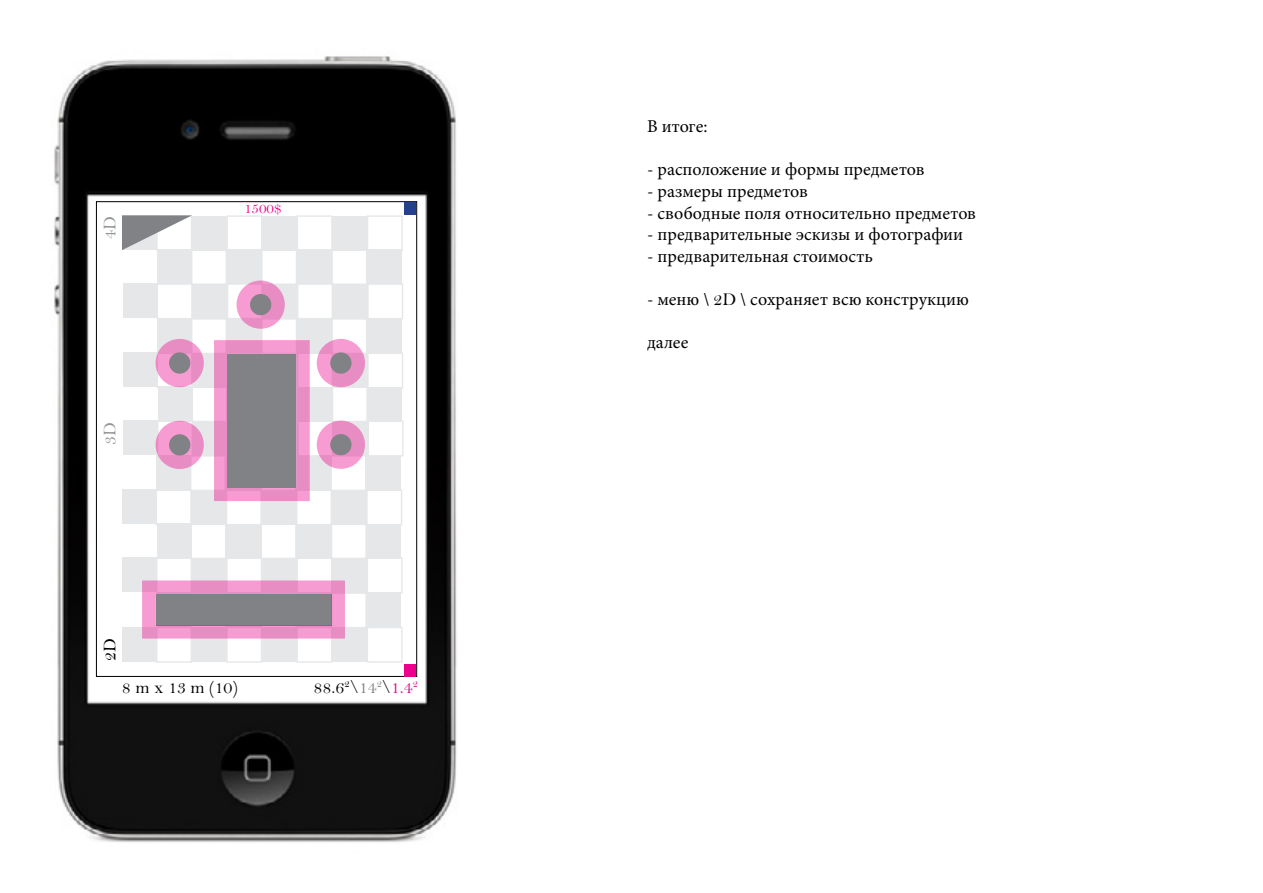
<style>
.page{position:relative;width:1263px;height:893px;background:#fff}
.page>*{position:absolute;margin:0;border:0;box-sizing:border-box;transform-origin:0 0}
.t1{font:18px "Minion Pro";color:#000}
.t2{font:18px "Bell";color:#000}
.t3{font:18px "Bell";color:#939598}
.t4{font:15px "Bell";color:#ec008c}
.s1{color:#808285}
.s2{color:#ec008c}
.s3{font-family:"Bell"}
</style>
<div class="page">
<img style="left:54px;top:56px;width:403px;height:786px">
<div style="left:96px;top:201px;width:321px;height:476px;border:1px solid #000"></div>
<div style="left:156px;top:455px;width:35px;height:35px;background:#e6e7e8"></div>
<div style="left:190px;top:455px;width:36px;height:36px;border:1px solid #e6e7e8"></div>
<div style="left:296px;top:456px;width:35px;height:34px;background:#e6e7e8"></div>
<div style="left:330px;top:455px;width:36px;height:36px;border:1px solid #e6e7e8"></div>
<div style="left:366px;top:456px;width:35px;height:34px;background:#e6e7e8"></div>
<div style="left:157px;top:318px;width:35px;height:35px;background:#e6e7e8"></div>
<div style="left:191px;top:318px;width:36px;height:36px;border:1px solid #e6e7e8"></div>
<div style="left:227px;top:319px;width:34px;height:34px;background:#e6e7e8"></div>
<div style="left:261px;top:318px;width:36px;height:36px;border:1px solid #e6e7e8"></div>
<div style="left:297px;top:319px;width:35px;height:34px;background:#e6e7e8"></div>
<div style="left:331px;top:318px;width:36px;height:36px;border:1px solid #e6e7e8"></div>
<div style="left:367px;top:319px;width:35px;height:34px;background:#e6e7e8"></div>
<div style="left:331px;top:592px;width:36px;height:36px;border:1px solid #e6e7e8"></div>
<div style="left:367px;top:593px;width:34px;height:35px;background:#e6e7e8"></div>
<div style="left:157px;top:249px;width:35px;height:34px;background:#e6e7e8"></div>
<div style="left:191px;top:249px;width:36px;height:36px;border:1px solid #e6e7e8"></div>
<div style="left:227px;top:250px;width:34px;height:34px;background:#e6e7e8"></div>
<div style="left:261px;top:249px;width:36px;height:36px;border:1px solid #e6e7e8"></div>
<div style="left:297px;top:250px;width:35px;height:34px;background:#e6e7e8"></div>
<div style="left:331px;top:249px;width:36px;height:36px;border:1px solid #e6e7e8"></div>
<div style="left:367px;top:250px;width:35px;height:34px;background:#e6e7e8"></div>
<div style="left:157px;top:523px;width:34px;height:35px;background:#e6e7e8"></div>
<div style="left:190px;top:523px;width:36px;height:36px;border:1px solid #e6e7e8"></div>
<div style="left:226px;top:524px;width:35px;height:34px;background:#e6e7e8"></div>
<div style="left:261px;top:523px;width:36px;height:36px;border:1px solid #e6e7e8"></div>
<div style="left:296px;top:524px;width:35px;height:34px;background:#e6e7e8"></div>
<div style="left:331px;top:523px;width:36px;height:36px;border:1px solid #e6e7e8"></div>
<div style="left:367px;top:524px;width:34px;height:34px;background:#e6e7e8"></div>
<div style="left:158px;top:386px;width:34px;height:35px;background:#e6e7e8"></div>
<div style="left:191px;top:386px;width:36px;height:36px;border:1px solid #e6e7e8"></div>
<div style="left:297px;top:387px;width:35px;height:34px;background:#e6e7e8"></div>
<div style="left:332px;top:386px;width:36px;height:36px;border:1px solid #e6e7e8"></div>
<div style="left:368px;top:387px;width:34px;height:34px;background:#e6e7e8"></div>
<div style="left:192px;top:216px;width:35px;height:35px;background:#e6e7e8"></div>
<div style="left:226px;top:215px;width:36px;height:36px;border:1px solid #e6e7e8"></div>
<div style="left:262px;top:216px;width:35px;height:35px;background:#e6e7e8"></div>
<div style="left:297px;top:215px;width:36px;height:36px;border:1px solid #e6e7e8"></div>
<div style="left:332px;top:216px;width:35px;height:35px;background:#e6e7e8"></div>
<div style="left:367px;top:215px;width:36px;height:36px;border:1px solid #e6e7e8"></div>
<div style="left:122px;top:489px;width:35px;height:35px;background:#e6e7e8"></div>
<div style="left:156px;top:489px;width:36px;height:36px;border:1px solid #e6e7e8"></div>
<div style="left:191px;top:490px;width:35px;height:35px;background:#e6e7e8"></div>
<div style="left:226px;top:489px;width:36px;height:36px;border:1px solid #e6e7e8"></div>
<div style="left:262px;top:490px;width:34px;height:35px;background:#e6e7e8"></div>
<div style="left:296px;top:489px;width:36px;height:36px;border:1px solid #e6e7e8"></div>
<div style="left:332px;top:490px;width:34px;height:35px;background:#e6e7e8"></div>
<div style="left:366px;top:489px;width:36px;height:36px;border:1px solid #e6e7e8"></div>
<div style="left:123px;top:353px;width:35px;height:34px;background:#e6e7e8"></div>
<div style="left:157px;top:353px;width:36px;height:36px;border:1px solid #e6e7e8"></div>
<div style="left:192px;top:353px;width:35px;height:35px;background:#e6e7e8"></div>
<div style="left:297px;top:353px;width:36px;height:36px;border:1px solid #e6e7e8"></div>
<div style="left:333px;top:353px;width:34px;height:35px;background:#e6e7e8"></div>
<div style="left:367px;top:353px;width:36px;height:36px;border:1px solid #e6e7e8"></div>
<div style="left:122px;top:627px;width:35px;height:34px;background:#e6e7e8"></div>
<div style="left:156px;top:627px;width:36px;height:36px;border:1px solid #e6e7e8"></div>
<div style="left:192px;top:627px;width:34px;height:35px;background:#e6e7e8"></div>
<div style="left:226px;top:627px;width:36px;height:36px;border:1px solid #e6e7e8"></div>
<div style="left:262px;top:627px;width:35px;height:35px;background:#e6e7e8"></div>
<div style="left:296px;top:627px;width:36px;height:36px;border:1px solid #e6e7e8"></div>
<div style="left:332px;top:627px;width:35px;height:35px;background:#e6e7e8"></div>
<div style="left:367px;top:627px;width:36px;height:36px;border:1px solid #e6e7e8"></div>
<div style="left:123px;top:283px;width:35px;height:35px;background:#e6e7e8"></div>
<div style="left:157px;top:283px;width:36px;height:36px;border:1px solid #e6e7e8"></div>
<div style="left:192px;top:284px;width:35px;height:35px;background:#e6e7e8"></div>
<div style="left:227px;top:283px;width:36px;height:36px;border:1px solid #e6e7e8"></div>
<div style="left:263px;top:284px;width:34px;height:35px;background:#e6e7e8"></div>
<div style="left:297px;top:283px;width:36px;height:36px;border:1px solid #e6e7e8"></div>
<div style="left:333px;top:284px;width:34px;height:35px;background:#e6e7e8"></div>
<div style="left:367px;top:283px;width:36px;height:36px;border:1px solid #e6e7e8"></div>
<div style="left:122px;top:557px;width:35px;height:35px;background:#e6e7e8"></div>
<div style="left:156px;top:557px;width:36px;height:36px;border:1px solid #e6e7e8"></div>
<div style="left:192px;top:558px;width:34px;height:35px;background:#e6e7e8"></div>
<div style="left:226px;top:557px;width:36px;height:36px;border:1px solid #e6e7e8"></div>
<div style="left:262px;top:558px;width:35px;height:35px;background:#e6e7e8"></div>
<div style="left:296px;top:557px;width:36px;height:36px;border:1px solid #e6e7e8"></div>
<div style="left:332px;top:558px;width:35px;height:35px;background:#e6e7e8"></div>
<div style="left:367px;top:557px;width:36px;height:36px;border:1px solid #e6e7e8"></div>
<div style="left:123px;top:421px;width:35px;height:34px;background:#e6e7e8"></div>
<div style="left:157px;top:421px;width:36px;height:36px;border:1px solid #e6e7e8"></div>
<div style="left:193px;top:421px;width:34px;height:35px;background:#e6e7e8"></div>
<div style="left:297px;top:421px;width:36px;height:36px;border:1px solid #e6e7e8"></div>
<div style="left:333px;top:421px;width:35px;height:35px;background:#e6e7e8"></div>
<div style="left:368px;top:421px;width:36px;height:36px;border:1px solid #e6e7e8"></div>
<div style="left:404px;top:664px;width:12px;height:13px;background:#ec008c"></div>
<svg style="left:207px;top:339px;width:109px;height:164px"></svg>
<div style="left:227px;top:354px;width:69px;height:134px;background:#808285"></div>
<svg style="left:122px;top:215px;width:70px;height:35px"></svg>
<div style="left:243px;top:287px;width:35px;height:35px;background:#808285;border-radius:50%"></div>
<div style="left:237px;top:280px;width:48px;height:49px;border:14px solid #ec008c;border-radius:50%"></div>
<div style="left:323px;top:346px;width:35px;height:34px;background:#808285;border-radius:50%"></div>
<div style="left:317px;top:339px;width:48px;height:48px;border:14px solid #ec008c;border-radius:50%"></div>
<div style="left:323px;top:427px;width:35px;height:35px;background:#808285;border-radius:50%"></div>
<div style="left:317px;top:421px;width:48px;height:48px;border:14px solid #ec008c;border-radius:50%"></div>
<div style="left:162px;top:346px;width:35px;height:34px;background:#808285;border-radius:50%"></div>
<div style="left:156px;top:339px;width:48px;height:48px;border:14px solid #ec008c;border-radius:50%"></div>
<div style="left:162px;top:427px;width:35px;height:35px;background:#808285;border-radius:50%"></div>
<div style="left:156px;top:421px;width:48px;height:48px;border:14px solid #ec008c;border-radius:50%"></div>
<svg style="left:135px;top:579px;width:217px;height:61px;background:#c196b1"></svg>
<div style="left:404px;top:202px;width:12px;height:13px;background:#25408f"></div>
<p class="t3" style="left:99px;top:239px;width:24px;rotate:-90deg">4D</p>
<p class="t3" style="left:99px;top:445px;width:24px;rotate:-90deg">3D</p>
<p class="t2" style="left:99px;top:661px;width:24px;rotate:-90deg">2D</p>
<p class="t4" style="left:244px;top:199px;width:39px">1500$</p>
<p class="t2" style="left:122px;top:676px;width:118px">8 m x 13 m (10)</p>
<p class="t2" style="left:313px;top:676px;width:106px">88.6<sup>2</sup>\<span class="s1">14</span><sup>2</sup>\<span class="s2">1.4</span><sup>2</sup></p>
<p class="t1" style="left:647px;top:114px;width:62px">В итоге:</p>
<p class="t1" style="left:647px;top:158px;width:279px">- расположение и формы предметов</p>
<p class="t1" style="left:647px;top:179px;width:162px">- размеры предметов</p>
<p class="t1" style="left:647px;top:201px;width:330px">- свободные поля относительно предметов</p>
<p class="t1" style="left:647px;top:222px;width:318px">- предварительные эскизы и фотографии</p>
<p class="t1" style="left:647px;top:244px;width:227px">- предварительная стоимость</p>
<p class="t1" style="left:647px;top:287px;width:323px">- меню \ <span class="s3">2D</span> \ сохраняет всю конструкцию</p>
<p class="t1" style="left:647px;top:330px;width:43px">далее</p>
</div>
